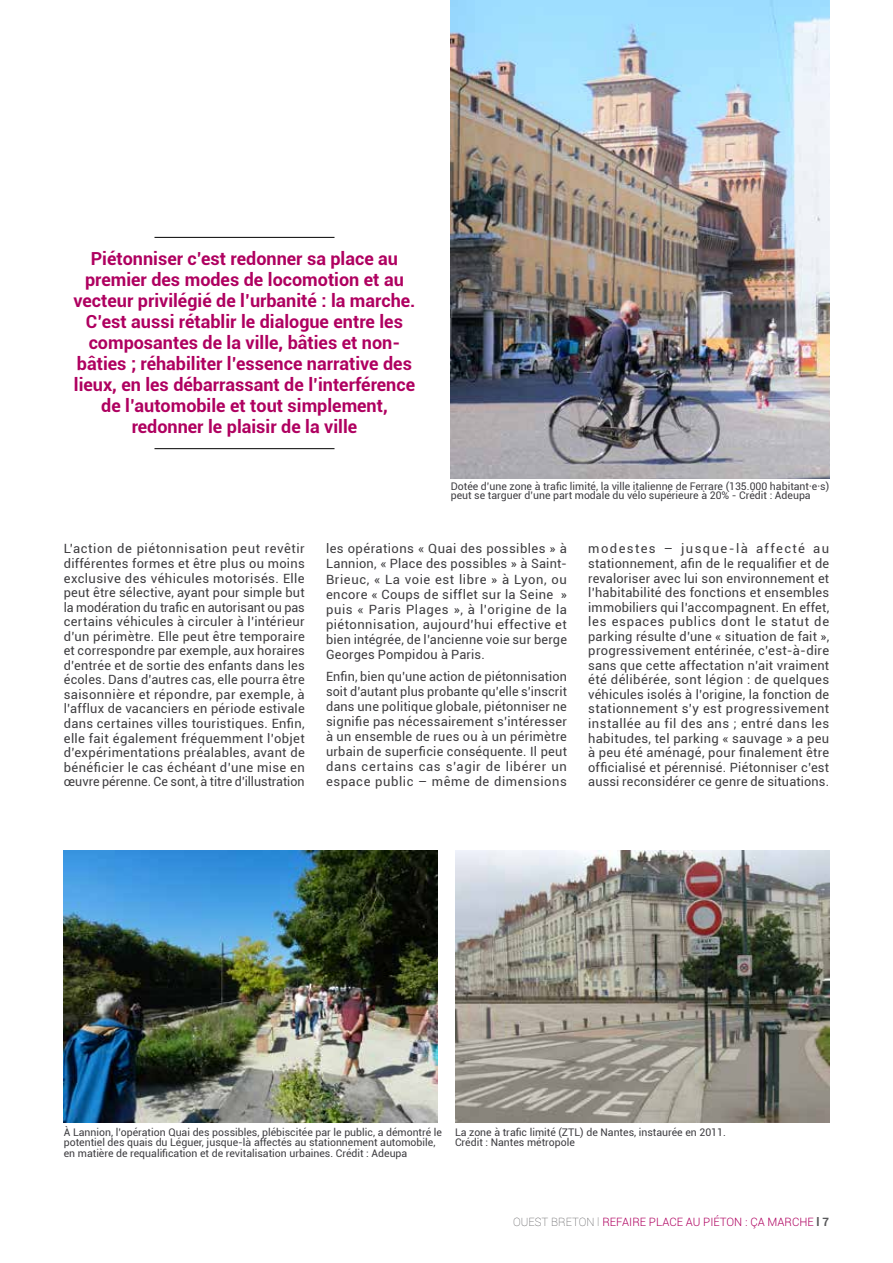
<style>
.page{position:relative;width:893px;height:1263px;background:#fff}
.page>*{position:absolute;margin:0;border:0;box-sizing:border-box;transform-origin:0 0}
.t1{font:700 18px/21px "Roboto";color:#af0060;text-align:center}
.t2{font:12.75px/14.5px "Roboto";letter-spacing:.015em;color:#3e3d40;text-align:justify}
.t3{font:300 11.55px "Roboto";color:#af0060}
.t4{font:10.5px/10.5px "Roboto";color:#3e3d41}
.s1{font-weight:100;color:#3e3d40}
.s2{font-weight:100;color:#58585a}
.s3{font-weight:700;color:#58585a}
</style>
<div class="page">
<img style="left:451px;top:0;width:378px;height:478px">
<img style="left:64px;top:850px;width:374px;height:273px">
<img style="left:455px;top:850px;width:374px;height:273px">
<hr style="left:154px;top:237px;width:180px;height:1px;background:#000">
<hr style="left:154px;top:448px;width:180px;height:1px;background:#000">
<p class="t1" style="left:73px;top:248px;width:344px">Piétonniser c’est redonner sa place au premier des modes de locomotion et au vecteur privilégié de l’urbanité : la marche.<br>C’est aussi rétablir le dialogue entre les composantes de la ville, bâties et non&shy;bâties ; réhabiliter l’essence narrative des lieux, en les débarrassant de l’interférence de l’automobile et tout simplement, redonner le plaisir de la ville</p>
<p class="t4" style="left:451px;top:481px;width:380px;line-height:9px">Dotée d’une zone à trafic limité, la ville italienne de Ferrare (135.000 habitant·e·s) peut se targuer d’une part modale du vélo supérieure à 20% - Crédit : Adeupa</p>
<p class="t2" style="left:64px;top:541px;width:242px">L’action de piétonnisation peut revêtir différentes formes et être plus ou moins exclusive des véhicules motorisés. Elle peut être sélective, ayant pour simple but la modération du trafic en autorisant ou pas certains véhicules à circuler à l’intérieur d’un périmètre. Elle peut être temporaire et correspondre par exemple, aux horaires d’entrée et de sortie des enfants dans les écoles. Dans d’autres cas, elle pourra être saisonnière et répondre, par exemple, à l’afflux de vacanciers en période estivale dans certaines villes touristiques. Enfin, elle fait également fréquemment l’objet d’expérimentations préalables, avant de bénéficier le cas échéant d’une mise en œuvre pérenne. Ce sont, à titre d'illustration</p>
<p class="t2" style="left:326px;top:541px;width:242px;line-height:15.1px">les opérations « Quai des possibles » à Lannion, « Place des possibles » à Saint-Brieuc, « La voie est libre » à Lyon, ou encore « Coups de sifflet sur la Seine » puis « Paris Plages », à l’origine de la piétonnisation, aujourd’hui effective et bien intégrée, de l’ancienne voie sur berge Georges Pompidou à Paris.</p>
<p class="t2" style="left:326px;top:668px;width:242px;line-height:15.1px">Enfin, bien qu’une action de piétonnisation soit d’autant plus probante qu’elle s’inscrit dans une politique globale, piétonniser ne signifie pas nécessairement s’intéresser à un ensemble de rues ou à un périmètre urbain de superficie conséquente. Il peut dans certains cas s’agir de libérer un espace public – même de dimensions</p>
<p class="t2" style="left:588px;top:541px;width:242px">modestes – jusque-là affecté au stationnement, afin de le requalifier et de revaloriser avec lui son environnement et l’habitabilité des fonctions et ensembles immobiliers qui l’accompagnent. En effet, les espaces publics dont le statut de parking résulte d’une « situation de fait », progressivement entérinée, c’est-à-dire sans que cette affectation n’ait vraiment été délibérée, sont légion : de quelques véhicules isolés à l’origine, la fonction de stationnement s’y est progressivement installée au fil des ans ; entré dans les habitudes, tel parking « sauvage » a peu à peu été aménagé, pour finalement être officialisé et pérennisé. Piétonniser c’est aussi reconsidérer ce genre de situations.</p>
<p class="t4" style="left:64px;top:1126px;width:380px">À Lannion, l’opération Quai des possibles, plébiscitée par le public, a démontré le potentiel des quais du Léguer, jusque-là affectés au stationnement automobile, en matière de requalification et de revitalisation urbaines. Crédit : Adeupa</p>
<p class="t4" style="left:455px;top:1126px;width:272px">La zone à trafic limité (ZTL) de Nantes, instaurée en 2011.<br>Crédit : Nantes métropole</p>
<p class="t3" style="left:513px;top:1214px;width:317px"><span class="s1">OUEST BRETON</span> <span class="s2">l</span> REFAIRE PLACE AU PIÉTON : ÇA MARCHE <span class="s3">l 7</span></p>
</div>
